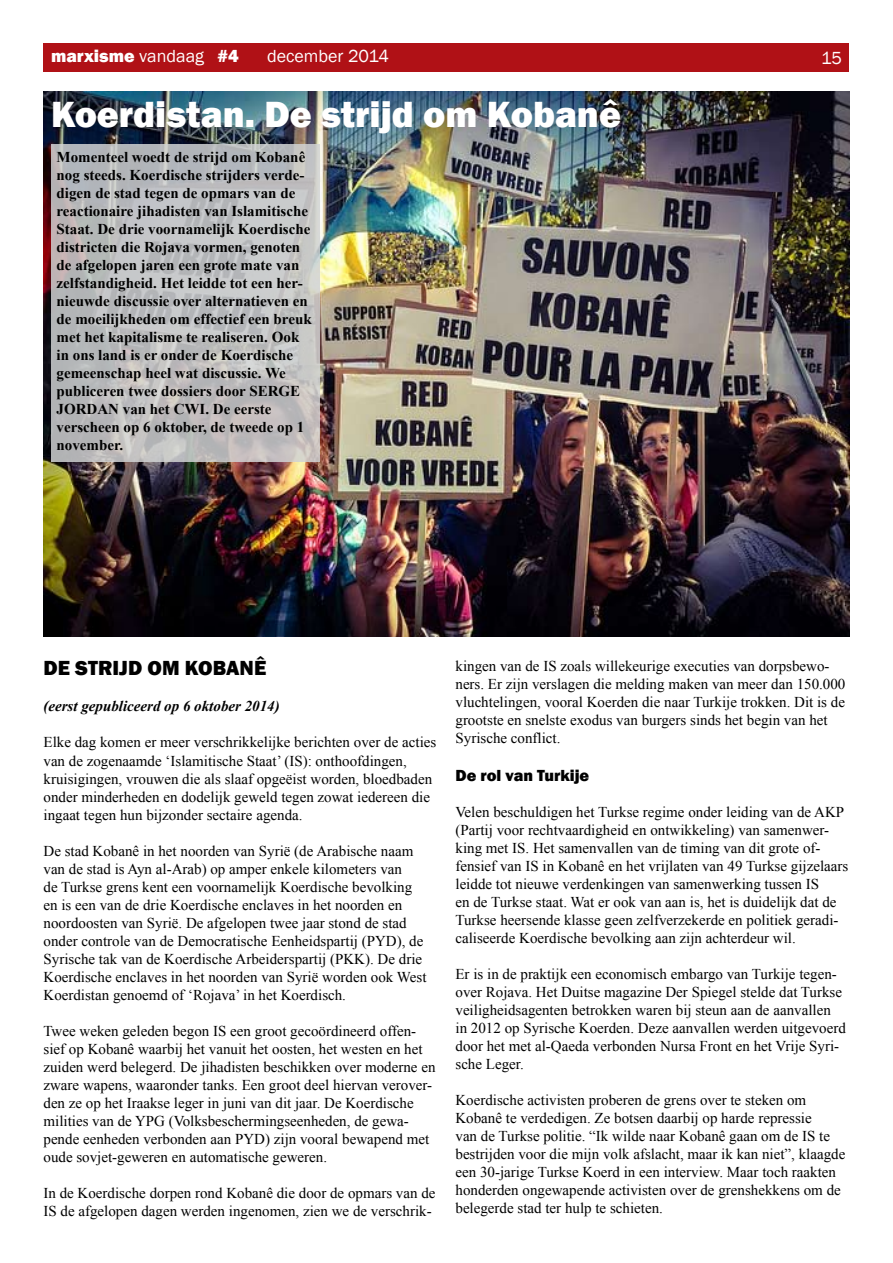
<style>
.page{position:relative;width:893px;height:1263px;background:#fff}
.page>*{position:absolute;margin:0;border:0;box-sizing:border-box;transform-origin:0 0}
.t1{font:800 37.5px "Franklin Gothic";color:#fff}
.t2{font:800 21px "Franklin Gothic";color:#000}
.t3{font:800 18px "Franklin Gothic";color:#fff}
.t4{font:18px "Franklin Gothic";color:#fff}
.t5{font:800 16.5px "Franklin Gothic";letter-spacing:-.005em;color:#000}
.t6{font:15px/18px "Times New Roman";color:#000}
.t7{font:700 15px/18px "Times New Roman";color:#000}
.t8{font:italic 700 15px "Times New Roman";color:#000}
.s1{font-weight:400}
</style>
<div class="page">
<div style="left:44px;top:44px;width:805px;height:28px;background:#b01116"></div>
<img style="left:44px;top:92px;width:805px;height:545px">
<svg style="left:51px;top:144px;width:269px;height:318px;background:#bebebf"></svg>
<p class="t3" style="left:51px;top:44px;width:189px">marxisme <span class="s1">vandaag</span> #4</p>
<p class="t4" style="left:267px;top:45px;width:123px">december 2014</p>
<p class="t4" style="left:821px;top:46px;width:22px">15</p>
<h1 class="t1" style="left:51px;top:90px;width:571px">Koerdistan. De strijd om Kobanê</h1>
<p class="t7" style="left:57px;top:147px;width:257px">Momenteel woedt de strijd om Kobanê nog steeds. Koerdische strijders verde&shy;digen de stad tegen de opmars van de reactionaire jihadisten van Islamitische Staat. De drie voornamelijk Koerdische districten die Rojava vormen, genoten de afgelopen jaren een grote mate van zelfstandigheid. Het leidde tot een her&shy;nieuwde discussie over alternatieven en de moeilijkheden om effectief een breuk met het kapitalisme te realiseren. Ook in ons land is er onder de Koerdische gemeenschap heel wat discussie. We publiceren twee dossiers door SERGE JORDAN van het CWI. De eerste verscheen op 6 oktober, de tweede op 1 november.</p>
<h2 class="t2" style="left:44px;top:655px;width:224px">De strijd om Kobanê</h2>
<p class="t8" style="left:44px;top:696px;width:238px">(eerst gepubliceerd op 6 oktober 2014)</p>
<p class="t6" style="left:44px;top:733px;width:394px">Elke dag komen er meer verschrikkelijke berichten over de acties van de zogenaamde ‘Islamitische Staat’ (IS): onthoofdingen, kruisigingen, vrouwen die als slaaf opgeëist worden, bloedbaden onder minderheden en dodelijk geweld tegen zowat iedereen die ingaat tegen hun bijzonder sectaire agenda.</p>
<p class="t6" style="left:44px;top:841px;width:384px">De stad Kobanê in het noorden van Syrië (de Arabische naam van de stad is Ayn al-Arab) op amper enkele kilometers van<br>de Turkse grens kent een voornamelijk Koerdische bevolking en is een van de drie Koerdische enclaves in het noorden en noordoosten van Syrië. De afgelopen twee jaar stond de stad onder controle van de Democratische Eenheidspartij (PYD), de Syrische tak van de Koerdische Arbeiderspartij (PKK). De drie Koerdische enclaves in het noorden van Syrië worden ook West Koerdistan genoemd of ‘Rojava’ in het Koerdisch.</p>
<p class="t6" style="left:44px;top:1021px;width:393px">Twee weken geleden begon IS een groot gecoördineerd offen&shy;sief op Kobanê waarbij het vanuit het oosten, het westen en het zuiden werd belegerd. De jihadisten beschikken over moderne en zware wapens, waaronder tanks. Een groot deel hiervan verover&shy;den ze op het Iraakse leger in juni van dit jaar. De Koerdische milities van de YPG (Volksbeschermingseenheden, de gewa&shy;pende eenheden verbonden aan PYD) zijn vooral bewapend met oude sovjet-geweren en automatische geweren.</p>
<p class="t6" style="left:44px;top:1183px;width:393px">In de Koerdische dorpen rond Kobanê die door de opmars van de<br>IS de afgelopen dagen werden ingenomen, zien we de verschrik-</p>
<p class="t6" style="left:455px;top:657px;width:391px">kingen van de IS zoals willekeurige executies van dorpsbewo&shy;ners. Er zijn verslagen die melding maken van meer dan 150.000 vluchtelingen, vooral Koerden die naar Turkije trokken. Dit is de grootste en snelste exodus van burgers sinds het begin van het Syrische conflict.</p>
<p class="t5" style="left:455px;top:765px;width:135px">De rol van Turkije</p>
<p class="t6" style="left:455px;top:803px;width:394px">Velen beschuldigen het Turkse regime onder leiding van de AKP (Partij voor rechtvaardigheid en ontwikkeling) van samenwer&shy;king met IS. Het samenvallen van de timing van dit grote of&shy;fensief van IS in Kobanê en het vrijlaten van 49 Turkse gijzelaars leidde tot nieuwe verdenkingen van samenwerking tussen IS<br>en de Turkse staat. Wat er ook van aan is, het is duidelijk dat de Turkse heersende klasse geen zelfverzekerde en politiek geradi&shy;caliseerde Koerdische bevolking aan zijn achterdeur wil.</p>
<p class="t6" style="left:455px;top:965px;width:392px">Er is in de praktijk een economisch embargo van Turkije tegen&shy;over Rojava. Het Duitse magazine Der Spiegel stelde dat Turkse veiligheidsagenten betrokken waren bij steun aan de aanvallen in 2012 op Syrische Koerden. Deze aanvallen werden uitgevoerd door het met al-Qaeda verbonden Nursa Front en het Vrije Syri&shy;sche Leger.</p>
<p class="t6" style="left:455px;top:1091px;width:391px">Koerdische activisten proberen de grens over te steken om Kobanê te verdedigen. Ze botsen daarbij op harde repressie<br>van de Turkse politie. “Ik wilde naar Kobanê gaan om de IS te bestrijden voor die mijn volk afslacht, maar ik kan niet”, klaagde een 30-jarige Turkse Koerd in een interview. Maar toch raakten honderden ongewapende activisten over de grenshekkens om de belegerde stad ter hulp te schieten.</p>
</div>
